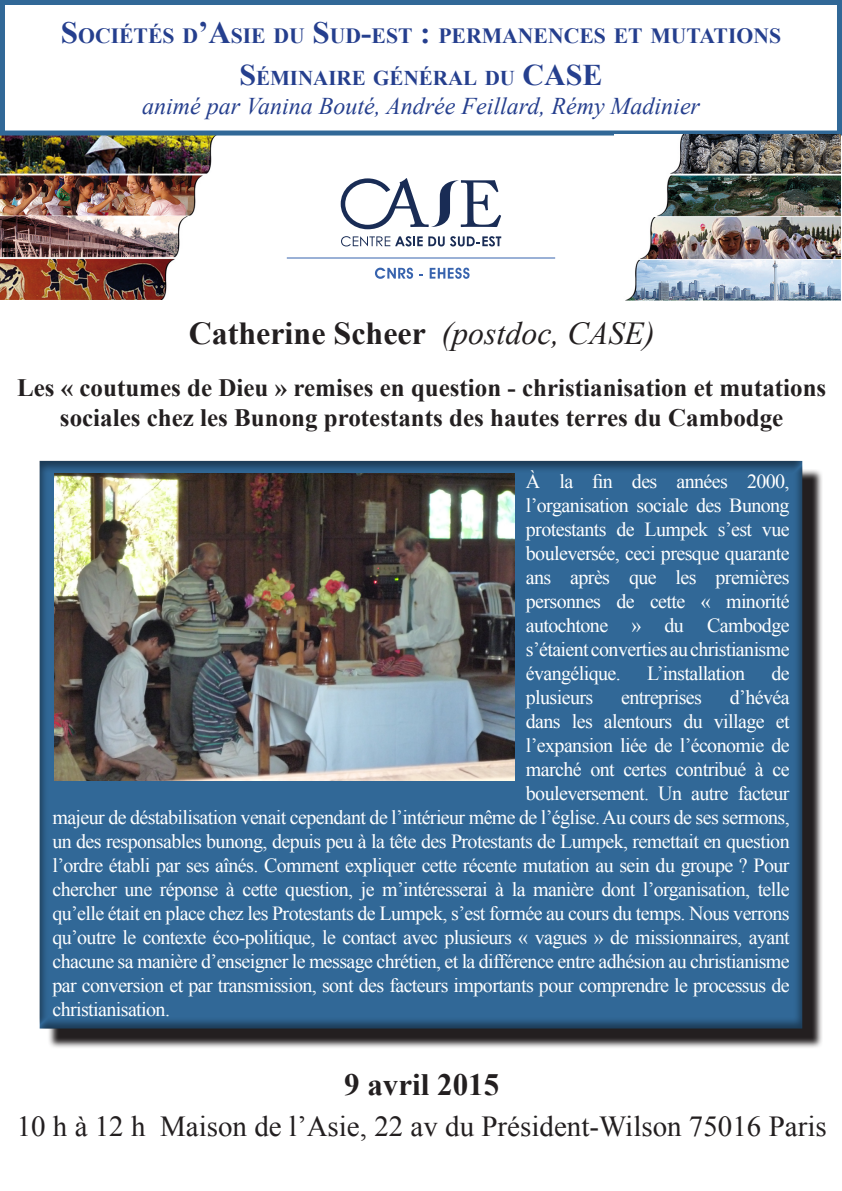
<style>
.page{position:relative;width:842px;height:1191px;background:#fff}
.page>*{position:absolute;margin:0;border:0;box-sizing:border-box;transform-origin:0 0}
.t1{font:700 32px "Times New Roman";color:#231f20}
.t2{font:700 31px "Times New Roman";color:#231f20}
.t3{font:29px "Times New Roman";color:#231f20}
.t4{font:700 25px/30px "Times New Roman";color:#231f20;text-align:center}
.t5{font:italic 24px "Times New Roman";color:#253f8e}
.t6{font:700 21.7px "Times New Roman";color:#253f8e}
.t7{font:700 21px "Times New Roman";color:#253f8e}
.t8{font:20px/24px "Times New Roman";letter-spacing:-.03em;color:#fff;text-align:justify}
.s1{font-size:31px}
.s2{font-size:30px}
.s3{font-weight:400;font-style:italic}
</style>
<div class="page">
<svg style="left:341px;top:236px;width:160px;height:10px"></svg>
<svg style="left:341px;top:178px;width:160px;height:51px"></svg>
<hr style="left:287px;top:258px;width:268px;height:1px;background:#3763ae">
<svg style="left:375px;top:268px;width:38px;height:11px"></svg>
<svg style="left:430px;top:268px;width:40px;height:11px"></svg>
<img style="left:0;top:135px;width:217px;height:164px">
<div style="left:0;top:0;width:842px;height:135px;border:5px solid #316897"></div>
<svg style="left:49px;top:470px;width:773px;height:578px;background:#696667"></svg>
<div style="left:39px;top:460px;width:774px;height:569px;background:#231f20;opacity:.5"></div>
<img style="left:54px;top:474px;width:460px;height:306px">
<img style="left:626px;top:135px;width:214px;height:165px">
<p class="t6" style="left:61px;top:21px;width:720px"><span class="s1">S</span>OCIÉTÉS D<span class="s1">’A</span>SIE DU <span class="s1">S</span>UD<span class="s1">-</span>EST <span class="s1">:</span> PERMANENCES ET MUTATIONS</p>
<p class="t7" style="left:239px;top:63px;width:363px"><span class="s2">S</span>ÉMINAIRE GÉNÉRAL DU <span class="s2">CASE</span></p>
<p class="t5" style="left:142px;top:89px;width:559px">animé par Vanina Bouté, Andrée Feillard, Rémy Madinier</p>
<p class="t1" style="left:189px;top:311px;width:467px">Catherine Scheer <span class="s3">(postdoc, CASE)</span></p>
<p class="t4" style="left:17px;top:372px;width:811px">Les « coutumes de Dieu » remises en question - christianisation et mutations sociales chez les Bunong protestants des hautes terres du Cambodge</p>
<p class="t8" style="left:526px;top:468px;width:265px">À la fin des années 2000, l’organisation sociale des Bunong protestants de Lumpek s’est vue bouleversée, ceci presque quarante ans après que les premières personnes de cette « minorité autochtone » du Cambodge s’étaient converties au christianisme évangélique.</p>
<p class="t8" style="left:647px;top:660px;width:100px">L’installation</p>
<p class="t8" style="left:771px;top:660px;width:20px">de</p>
<p class="t8" style="left:526px;top:684px;width:69px">plusieurs</p>
<p class="t8" style="left:621px;top:684px;width:82px">entreprises</p>
<p class="t8" style="left:730px;top:684px;width:61px">d’hévéa</p>
<p class="t8" style="left:526px;top:708px;width:265px">dans les alentours du village et</p>
<p class="t8" style="left:526px;top:732px;width:265px">l’expansion liée de l’économie de</p>
<p class="t8" style="left:526px;top:756px;width:265px">marché ont certes contribué à ce</p>
<p class="t8" style="left:526px;top:780px;width:265px">bouleversement. Un autre facteur</p>
<p class="t8" style="left:52px;top:804px;width:739px">majeur de déstabilisation venait cependant de l’intérieur même de l’église. Au cours de ses sermons,</p>
<p class="t8" style="left:52px;top:828px;width:739px">un des responsables bunong, depuis peu à la tête des Protestants de Lumpek, remettait en question</p>
<p class="t8" style="left:52px;top:852px;width:739px">l’ordre établi par ses aînés. Comment expliquer cette récente mutation au sein du groupe ? Pour</p>
<p class="t8" style="left:52px;top:876px;width:739px">chercher une réponse à cette question, je m’intéresserai à la manière dont l’organisation, telle</p>
<p class="t8" style="left:52px;top:900px;width:739px">qu’elle était en place chez les Protestants de Lumpek, s’est formée au cours du temps. Nous verrons</p>
<p class="t8" style="left:52px;top:924px;width:739px">qu’outre le contexte éco-politique, le contact avec plusieurs « vagues » de missionnaires, ayant</p>
<p class="t8" style="left:52px;top:948px;width:739px">chacune sa manière d’enseigner le message chrétien, et la différence entre adhésion au christianisme</p>
<p class="t8" style="left:52px;top:972px;width:739px">par conversion et par transmission, sont des facteurs importants pour comprendre le processus de</p>
<p class="t8" style="left:52px;top:996px;width:119px">christianisation.</p>
<p class="t2" style="left:344px;top:1063px;width:156px">9 avril 2015</p>
<p class="t3" style="left:17px;top:1106px;width:811px">10 h à 12 h Maison de l’Asie, 22 av du Président-Wilson 75016 Paris</p>
</div>
